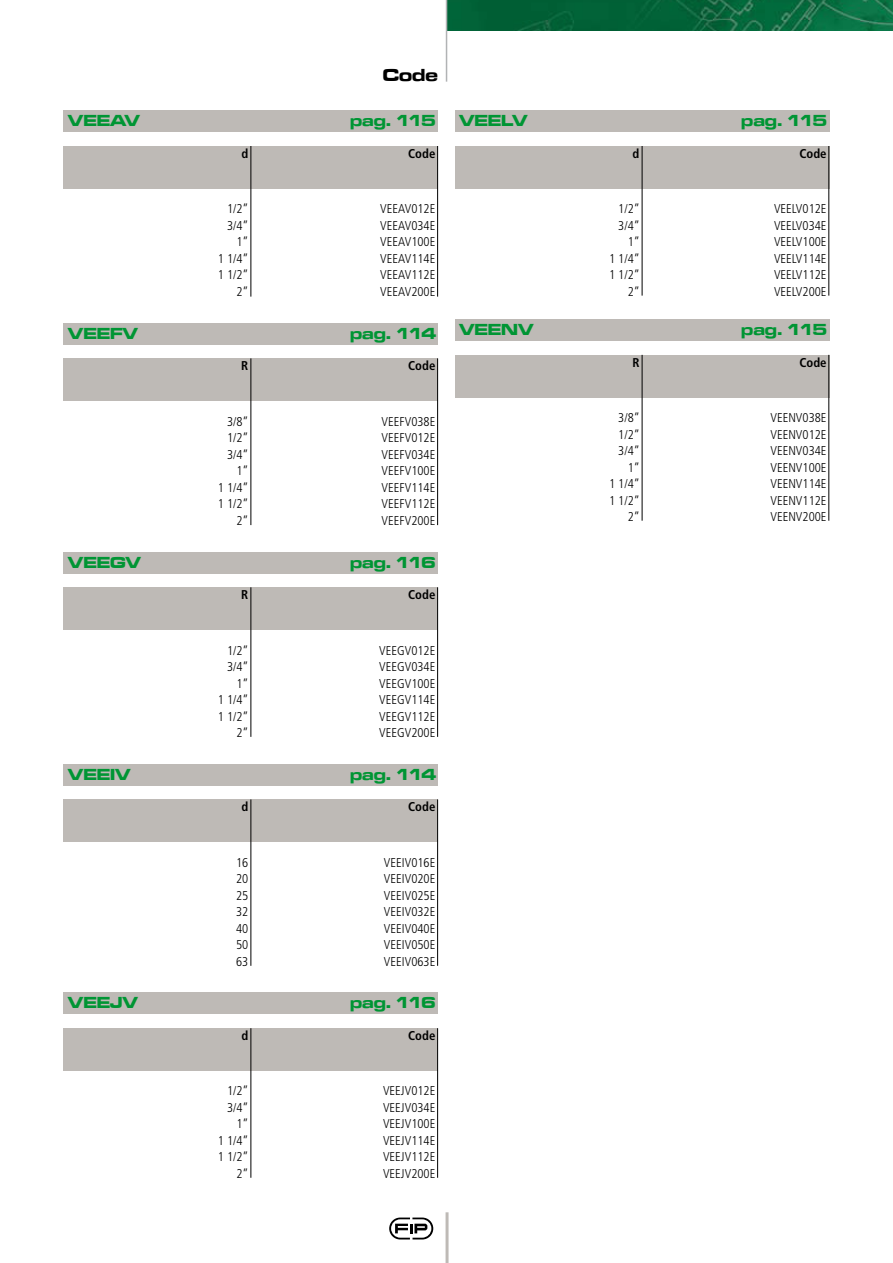
<style>
.page{position:relative;width:893px;height:1263px;background:#fff}
.page>*{position:absolute;margin:0;border:0;box-sizing:border-box;transform-origin:0 0}
.t1{font:18px "Microgramma D Bold Exte";color:#000}
.t2{font:16.5px "Microgramma D Bold Exte";color:#009534}
.t3{font:300 condensed 12.75px/16.5px "Frutiger";color:#000;text-align:justify}
.t4{font:700 condensed 12.75px "Frutiger";color:#000}
</style>
<div class="page">
<hr style="left:446px;top:1212px;width:3px;height:51px;background:#bebab6">
<svg style="left:389px;top:1217px;width:44px;height:22px"></svg>
<img style="left:447px;top:0;width:446px;height:30px">
<hr style="left:446px;top:0;width:1px;height:82px;background:#b1b3b4">
<div style="left:64px;top:552px;width:374px;height:21px;background:#bebab6"></div>
<div style="left:64px;top:587px;width:374px;height:43px;background:#bebab6"></div>
<hr style="left:250px;top:587px;width:1px;height:150px;background:#000">
<hr style="left:437px;top:587px;width:1px;height:150px;background:#000">
<div style="left:64px;top:764px;width:374px;height:21px;background:#bebab6"></div>
<div style="left:64px;top:799px;width:374px;height:43px;background:#bebab6"></div>
<hr style="left:250px;top:799px;width:1px;height:167px;background:#000">
<hr style="left:437px;top:799px;width:1px;height:167px;background:#000">
<div style="left:455px;top:319px;width:374px;height:22px;background:#bebab6"></div>
<div style="left:455px;top:355px;width:374px;height:42px;background:#bebab6"></div>
<hr style="left:642px;top:355px;width:1px;height:166px;background:#000">
<hr style="left:828px;top:355px;width:1px;height:166px;background:#000">
<div style="left:64px;top:111px;width:374px;height:21px;background:#bebab6"></div>
<div style="left:64px;top:146px;width:374px;height:43px;background:#bebab6"></div>
<hr style="left:250px;top:146px;width:1px;height:151px;background:#000">
<hr style="left:437px;top:146px;width:1px;height:151px;background:#000">
<div style="left:64px;top:323px;width:374px;height:21px;background:#bebab6"></div>
<div style="left:64px;top:358px;width:374px;height:43px;background:#bebab6"></div>
<hr style="left:250px;top:358px;width:1px;height:167px;background:#000">
<hr style="left:437px;top:358px;width:1px;height:167px;background:#000">
<div style="left:64px;top:993px;width:374px;height:21px;background:#bebab6"></div>
<div style="left:64px;top:1028px;width:374px;height:43px;background:#bebab6"></div>
<hr style="left:250px;top:1028px;width:1px;height:150px;background:#000">
<hr style="left:437px;top:1028px;width:1px;height:150px;background:#000">
<div style="left:455px;top:111px;width:374px;height:21px;background:#bebab6"></div>
<div style="left:455px;top:146px;width:374px;height:43px;background:#bebab6"></div>
<hr style="left:642px;top:146px;width:1px;height:150px;background:#000">
<hr style="left:828px;top:146px;width:1px;height:150px;background:#000">
<h1 class="t1" style="left:383px;top:63px;width:57px">Code</h1>
<p class="t2" style="left:68px;top:110px;width:74px">VEEAV</p>
<p class="t2" style="left:350px;top:110px;width:88px">pag. 115</p>
<p class="t4" style="left:241px;top:146px;width:8px">d</p>
<p class="t4" style="left:408px;top:146px;width:29px">Code</p>
<p class="t3" style="left:218px;top:201px;width:32px;text-align:right">1/2”<br>3/4”<br>1”<br>1 1/4”<br>1 1/2”<br>2”</p>
<p class="t3" style="left:380px;top:201px;width:57px">VEEAV012E VEEAV034E VEEAV100E VEEAV114E VEEAV112E VEEAV200E</p>
<p class="t2" style="left:68px;top:322px;width:72px">VEEFV</p>
<p class="t2" style="left:350px;top:322px;width:88px">pag. 114</p>
<p class="t4" style="left:241px;top:358px;width:9px">R</p>
<p class="t4" style="left:408px;top:358px;width:29px">Code</p>
<p class="t3" style="left:218px;top:413px;width:32px;text-align:right">3/8”<br>1/2”<br>3/4”<br>1”<br>1 1/4”<br>1 1/2”<br>2”</p>
<p class="t3" style="left:382px;top:413px;width:55px">VEEFV038E VEEFV012E VEEFV034E VEEFV100E VEEFV114E VEEFV112E VEEFV200E</p>
<p class="t2" style="left:68px;top:551px;width:75px">VEEGV</p>
<p class="t2" style="left:350px;top:551px;width:88px">pag. 116</p>
<p class="t4" style="left:241px;top:587px;width:9px">R</p>
<p class="t4" style="left:408px;top:587px;width:29px">Code</p>
<p class="t3" style="left:218px;top:642px;width:32px;text-align:right">1/2”<br>3/4”<br>1”<br>1 1/4”<br>1 1/2”<br>2”</p>
<p class="t3" style="left:379px;top:642px;width:58px">VEEGV012E VEEGV034E VEEGV100E VEEGV114E VEEGV112E VEEGV200E</p>
<p class="t2" style="left:68px;top:763px;width:64px">VEEIV</p>
<p class="t2" style="left:350px;top:763px;width:88px">pag. 114</p>
<p class="t4" style="left:241px;top:799px;width:8px">d</p>
<p class="t4" style="left:408px;top:799px;width:29px">Code</p>
<p class="t3" style="left:236px;top:854px;width:14px">16<br>20<br>25<br>32<br>40<br>50<br>63</p>
<p class="t3" style="left:384px;top:854px;width:53px">VEEIV016E VEEIV020E VEEIV025E VEEIV032E VEEIV040E VEEIV050E VEEIV063E</p>
<p class="t2" style="left:68px;top:992px;width:71px">VEEJV</p>
<p class="t2" style="left:350px;top:992px;width:88px">pag. 116</p>
<p class="t4" style="left:241px;top:1028px;width:8px">d</p>
<p class="t4" style="left:408px;top:1028px;width:29px">Code</p>
<p class="t3" style="left:218px;top:1083px;width:32px;text-align:right">1/2”<br>3/4”<br>1”<br>1 1/4”<br>1 1/2”<br>2”</p>
<p class="t3" style="left:383px;top:1083px;width:54px">VEEJV012E VEEJV034E VEEJV100E VEEJV114E VEEJV112E VEEJV200E</p>
<p class="t2" style="left:459px;top:110px;width:70px">VEELV</p>
<p class="t2" style="left:741px;top:110px;width:88px">pag. 115</p>
<p class="t4" style="left:633px;top:146px;width:8px">d</p>
<p class="t4" style="left:799px;top:146px;width:29px">Code</p>
<p class="t3" style="left:609px;top:201px;width:32px;text-align:right">1/2”<br>3/4”<br>1”<br>1 1/4”<br>1 1/2”<br>2”</p>
<p class="t3" style="left:774px;top:201px;width:54px">VEELV012E VEELV034E VEELV100E VEELV114E VEELV112E VEELV200E</p>
<p class="t2" style="left:459px;top:318px;width:76px">VEENV</p>
<p class="t2" style="left:741px;top:318px;width:88px">pag. 115</p>
<p class="t4" style="left:632px;top:355px;width:9px">R</p>
<p class="t4" style="left:799px;top:354px;width:29px">Code</p>
<p class="t3" style="left:609px;top:410px;width:32px;text-align:right">3/8”<br>1/2”<br>3/4”<br>1”<br>1 1/4”<br>1 1/2”<br>2”</p>
<p class="t3" style="left:770px;top:410px;width:58px">VEENV038E VEENV012E VEENV034E VEENV100E VEENV114E VEENV112E VEENV200E</p>
</div>
